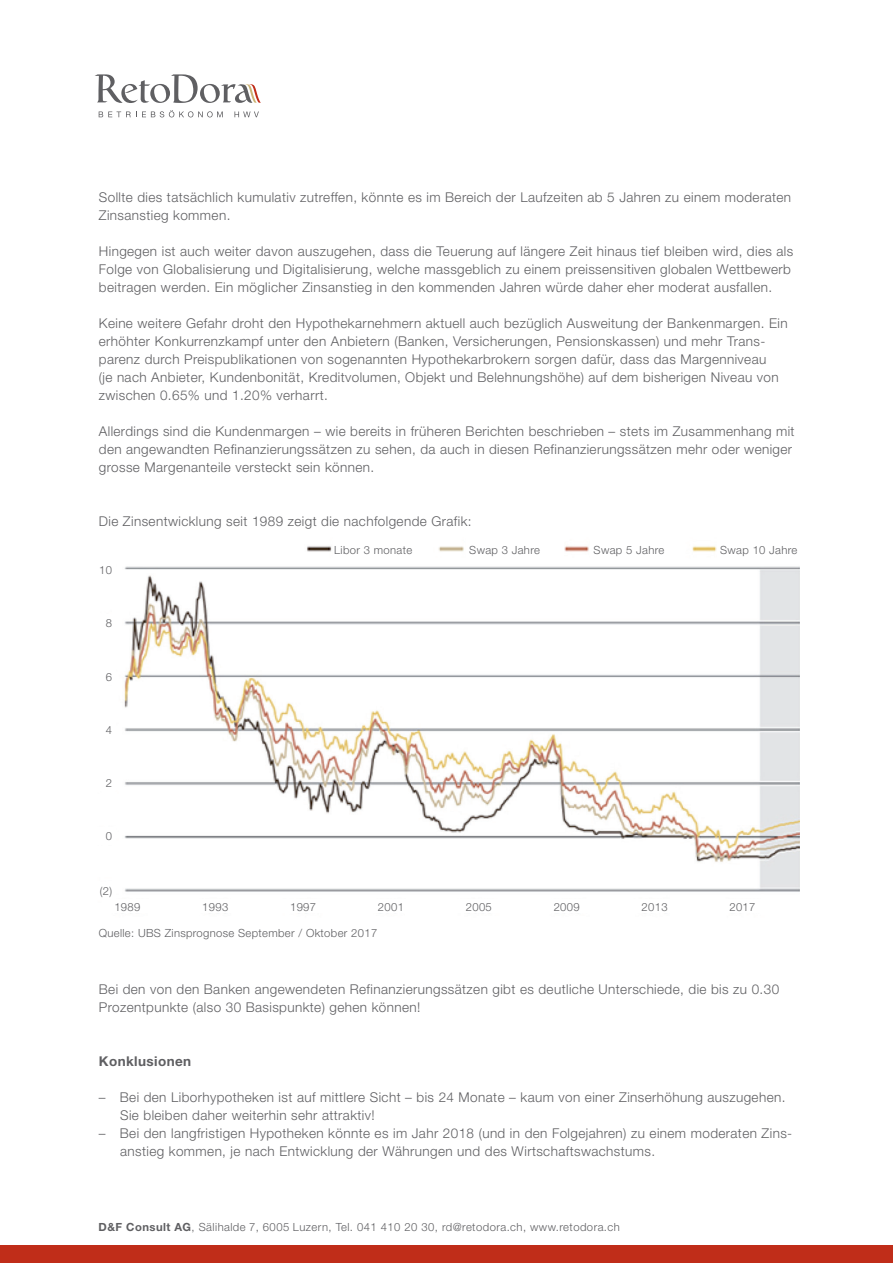
<style>
.page{position:relative;width:893px;height:1263px;background:#fff}
.page>*{position:absolute;margin:0;border:0;box-sizing:border-box;transform-origin:0 0}
.t1{font:300 13.5px/18px "Helvetica Neue";letter-spacing:.03em;color:#5f5f62}
.t2{font:700 13.5px "Helvetica Neue";letter-spacing:.03em;color:#5f5f62}
.t3{font:300 11.25px "Helvetica Neue";letter-spacing:.03em;color:#5f5f62}
.s1{font-weight:700}
</style>
<div class="page">
<img style="left:124px;top:566px;width:675px;height:326px">
<img style="left:307px;top:546px;width:25px;height:6px">
<img style="left:438px;top:546px;width:26px;height:6px">
<img style="left:564px;top:546px;width:25px;height:6px">
<img style="left:692px;top:546px;width:24px;height:6px">
<svg style="left:99px;top:110px;width:124px;height:7px"></svg>
<svg style="left:234px;top:111px;width:25px;height:6px"></svg>
<svg style="left:95px;top:74px;width:166px;height:29px"></svg>
<div style="left:0;top:1246px;width:893px;height:17px;background:#c02d19"></div>
<p class="t1" style="left:99px;top:188px;width:694px">Sollte dies tatsächlich kumulativ zutreffen, könnte es im Bereich der Laufzeiten ab 5 Jahren zu einem moderaten<br>Zinsanstieg kommen.</p>
<p class="t1" style="left:99px;top:242px;width:696px">Hingegen ist auch weiter davon auszugehen, dass die Teuerung auf längere Zeit hinaus tief bleiben wird, dies als<br>Folge von Globalisierung und Digitalisierung, welche massgeblich zu einem preissensitiven globalen Wettbewerb beitragen werden. Ein möglicher Zinsanstieg in den kommenden Jahren würde daher eher moderat ausfallen.</p>
<p class="t1" style="left:99px;top:314px;width:690px">Keine weitere Gefahr droht den Hypothekarnehmern aktuell auch bezüglich Ausweitung der Bankenmargen. Ein erhöhter Konkurrenzkampf unter den Anbietern (Banken, Versicherungen, Pensionskassen) und mehr Trans&shy;parenz durch Preispublikationen von sogenannten Hypothekarbrokern sorgen dafür, dass das Margenniveau<br>(je nach Anbieter, Kundenbonität, Kreditvolumen, Objekt und Belehnungshöhe) auf dem bisherigen Niveau von zwischen 0.65% und 1.20% verharrt.</p>
<p class="t1" style="left:99px;top:422px;width:697px">Allerdings sind die Kundenmargen – wie bereits in früheren Berichten beschrieben – stets im Zusammenhang mit den angewandten Refinanzierungssätzen zu sehen, da auch in diesen Refinanzierungssätzen mehr oder weniger grosse Margenanteile versteckt sein können.</p>
<p class="t1" style="left:99px;top:512px;width:374px">Die Zinsentwicklung seit 1989 zeigt die nachfolgende Grafik:</p>
<p class="t3" style="left:99px;top:563px;width:14px">10</p>
<p class="t3" style="left:106px;top:616px;width:8px">8</p>
<p class="t3" style="left:106px;top:670px;width:8px">6</p>
<p class="t3" style="left:106px;top:723px;width:8px">4</p>
<p class="t3" style="left:106px;top:776px;width:8px">2</p>
<p class="t3" style="left:106px;top:829px;width:8px">0</p>
<p class="t3" style="left:100px;top:884px;width:14px">(2)</p>
<p class="t3" style="left:334px;top:543px;width:79px">Libor 3 monate</p>
<p class="t3" style="left:469px;top:543px;width:72px">Swap 3 Jahre</p>
<p class="t3" style="left:594px;top:543px;width:72px">Swap 5 Jahre</p>
<p class="t3" style="left:720px;top:543px;width:79px">Swap 10 Jahre</p>
<p class="t3" style="left:114px;top:900px;width:28px">1989</p>
<p class="t3" style="left:202px;top:900px;width:28px">1993</p>
<p class="t3" style="left:290px;top:900px;width:28px">1997</p>
<p class="t3" style="left:378px;top:900px;width:28px">2001</p>
<p class="t3" style="left:466px;top:900px;width:28px">2005</p>
<p class="t3" style="left:554px;top:900px;width:28px">2009</p>
<p class="t3" style="left:642px;top:900px;width:28px">2013</p>
<p class="t3" style="left:729px;top:900px;width:28px">2017</p>
<p class="t3" style="left:99px;top:926px;width:280px">Quelle: UBS Zinsprognose September / Oktober 2017</p>
<p class="t1" style="left:99px;top:980px;width:682px">Bei den von den Banken angewendeten Refinanzierungssätzen gibt es deutliche Unterschiede, die bis zu 0.30<br>Prozentpunkte (also 30 Basispunkte) gehen können!</p>
<p class="t2" style="left:99px;top:1053px;width:94px">Konklusionen</p>
<p class="t1" style="left:120px;top:1088px;width:667px;text-indent:-21px">– Bei den Liborhypotheken ist auf mittlere Sicht – bis 24 Monate – kaum von einer Zinserhöhung auszugehen.<br>Sie bleiben daher weiterhin sehr attraktiv!</p>
<p class="t1" style="left:120px;top:1124px;width:674px;text-indent:-21px">– Bei den langfristigen Hypotheken könnte es im Jahr 2018 (und in den Folgejahren) zu einem moderaten Zins&shy;anstieg kommen, je nach Entwicklung der Währungen und des Wirtschaftswachstums.</p>
<p class="t3" style="left:99px;top:1219px;width:523px"><span class="s1">D&amp;F Consult AG</span>, Sälihalde 7, 6005 Luzern, Tel. 041 410 20 30, rd@retodora.ch, www.retodora.ch</p>
</div>
